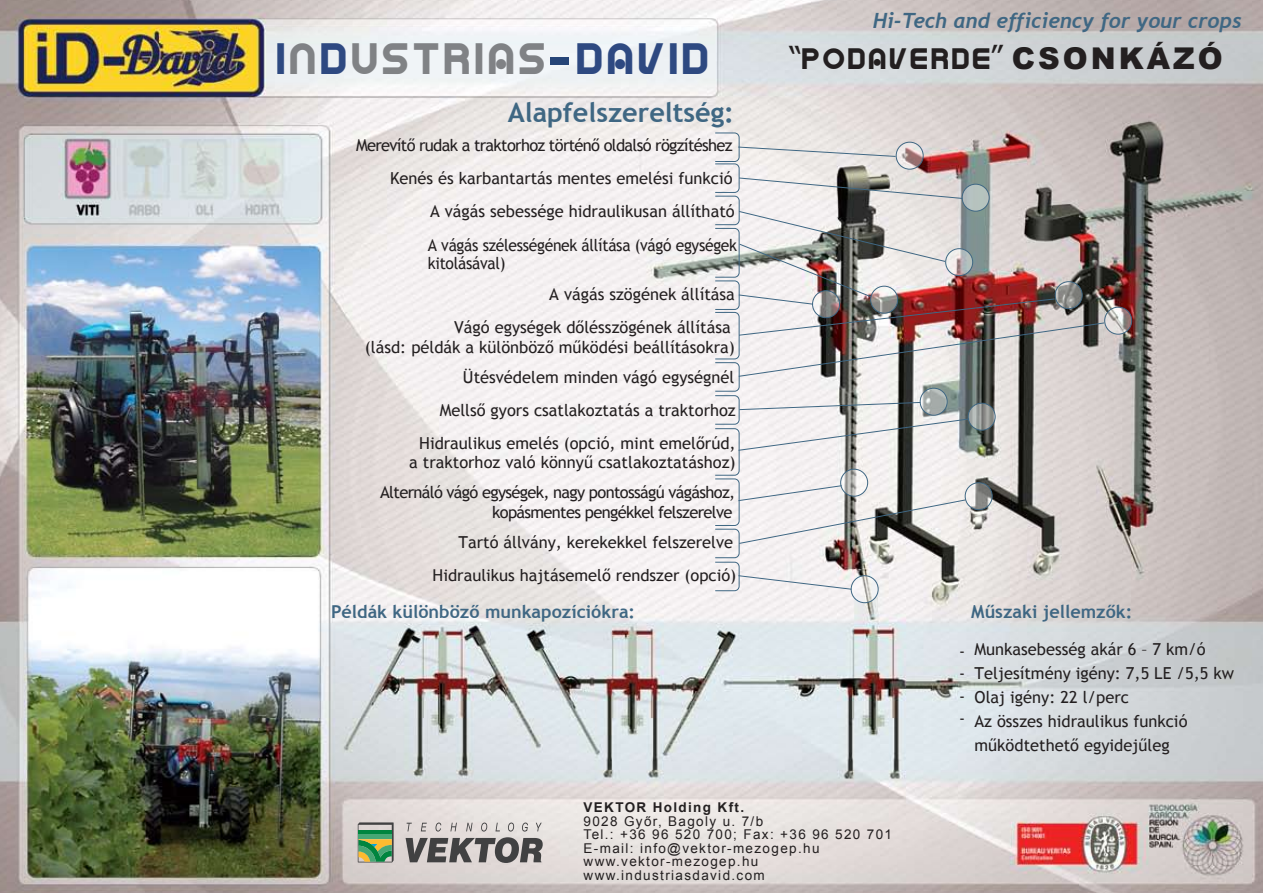
<style>
.page{position:relative;width:1263px;height:893px;background:#fff}
.page>*{position:absolute;margin:0;border:0;box-sizing:border-box;transform-origin:0 0}
.t1{font:45px "TAPEMAN";letter-spacing:.1em;color:#808285}
.t2{font:30.3px "TAPEMAN";letter-spacing:.1em;color:#231f20}
.t3{font:700 27px "Trebuchet MS";color:#3f6783}
.t4{font:italic 700 21px "Trebuchet";color:#3f6783}
.t5{font:700 18px "Trebuchet MS";color:#3f6783}
.t6{font:700 17.85px "Trebuchet MS";color:#3f6783}
.t7{font:16.5px/24px "Trebuchet MS";color:#231f20;text-align:right}
.t8{font:16.5px/33px "Trebuchet MS";letter-spacing:-.02em;color:#231f20;text-align:right}
.t9{font:16.5px/29.7px "Trebuchet MS";letter-spacing:-.04em;color:#231f20;text-align:right}
.t10{font:16.5px "Trebuchet MS";letter-spacing:-.02em;color:#231f20;scale:.95 1}
.t11{font:16.35px "Trebuchet MS";color:#231f20}
.t12{font:13.5px/13.5px "Arial";letter-spacing:.1em;color:#231f20}
.t13{font:700 13.5px "Arial";letter-spacing:.1em;color:#231f20}
.s1{color:#2e4981}
.s2{font-family:"Tahoma"}
.s3{font-family:"Arial";font-weight:900;font-size:30px}
</style>
<div class="page">
<img style="left:0;top:0;width:1263px;height:893px">
<div style="left:550px;top:57px;width:19px;height:8px;background:#264578"></div>
<svg style="left:1105px;top:307px;width:27px;height:27px"></svg>
<div style="left:1104px;top:307px;width:28px;height:28px;border:1px solid #3f6783;border-radius:50%"></div>
<svg style="left:851px;top:576px;width:27px;height:27px"></svg>
<div style="left:851px;top:575px;width:27px;height:28px;border:1px solid #3f6783;border-radius:50%"></div>
<img style="left:714px;top:132px;width:391px;height:459px">
<svg style="left:406px;top:837px;width:137px;height:26px;background:#827f7f"></svg>
<svg style="left:407px;top:823px;width:5px;height:8px"></svg>
<svg style="left:421px;top:823px;width:6px;height:8px"></svg>
<svg style="left:435px;top:822px;width:6px;height:9px"></svg>
<svg style="left:450px;top:823px;width:7px;height:8px"></svg>
<svg style="left:466px;top:823px;width:6px;height:8px"></svg>
<svg style="left:481px;top:822px;width:6px;height:9px"></svg>
<svg style="left:495px;top:823px;width:5px;height:8px"></svg>
<svg style="left:508px;top:822px;width:6px;height:9px"></svg>
<svg style="left:522px;top:822px;width:6px;height:9px"></svg>
<svg style="left:536px;top:823px;width:6px;height:8px"></svg>
<svg style="left:358px;top:822px;width:36px;height:40px"></svg>
<svg style="left:992px;top:45px;width:11px;height:8px"></svg>
<h1 class="t1" style="left:277px;top:35px;width:434px"><span class="s1">I</span>N<span class="s1">D</span>USTRIAS <span class="s1">DAVID</span></h1>
<p class="t4" style="left:873px;top:8px;width:370px">Hi-Tech and efficiency for your crops</p>
<h2 class="t2" style="left:790px;top:43px;width:434px"><span class="s2">“</span>PODAVERDE <span class="s3">CSONKÁZÓ</span></h2>
<h3 class="t3" style="left:508px;top:96px;width:228px">Alapfelszereltség:</h3>
<p class="t8" style="left:356px;top:129px;width:383px">Merevítő rudak a traktorhoz történő oldalsó rögzítéshez Kenés és karbantartás mentes emelési funkció<br>A vágás sebessége hidraulikusan állítható<br>A vágás szélességének állítása (vágó egységek</p>
<p class="t10" style="left:428px;top:254px;width:83px">kitolásával)</p>
<p class="t7" style="left:454px;top:278px;width:282px;line-height:33px">A vágás szögének állítása<br>Vágó egységek dőlésszögének állítása</p>
<p class="t7" style="left:365px;top:332px;width:372px;line-height:29.7px">(lásd: példák a különböző működési beállításokra)<br>Ütésvédelem minden vágó egységnél</p>
<p class="t7" style="left:419px;top:393px;width:318px;line-height:33px">Mellső gyors csatlakoztatás a traktorhoz<br>Hidraulikus emelés (opció, mint emelőrúd,</p>
<p class="t9" style="left:380px;top:448px;width:357px">a traktorhoz való könnyű csatlakoztatáshoz)<br>Alternáló vágó egységek, nagy pontosságú vágáshoz,</p>
<p class="t7" style="left:458px;top:497px;width:276px;line-height:29.7px">kopásmentes pengékkel felszerelve<br>Tartó állvány, kerekekkel felszerelve</p>
<p class="t11" style="left:433px;top:565px;width:305px">Hidraulikus hajtásemelő rendszer (opció)</p>
<p class="t6" style="left:331px;top:600px;width:306px">Példák különböző munkapozíciókra:</p>
<p class="t5" style="left:971px;top:600px;width:163px">Műszaki jellemzők:</p>
<p class="t7" style="left:974px;top:638px;width:261px;text-align:left">Munkasebesség akár 6 – 7 km/ó<br>Teljesítmény igény: 7,5 LE /5,5 kw<br>Olaj igény: 22 l/perc<br>Az összes hidraulikus funkció működtethető egyidejűleg</p>
<p class="t7" style="left:959px;top:640px;width:8px;line-height:22.5px;text-align:justify">- - - -</p>
<p class="t13" style="left:584px;top:798px;width:162px">VEKTOR Holding Kft.</p>
<p class="t12" style="left:584px;top:814px;width:310px">9028 Győr, Bagoly u. 7/b<br>Tel.: +36 96 520 700; Fax: +36 96 520 701<br>E-mail: info@vektor-mezogep.hu www.vektor-mezogep.hu www.industriasdavid.com</p>
</div>
